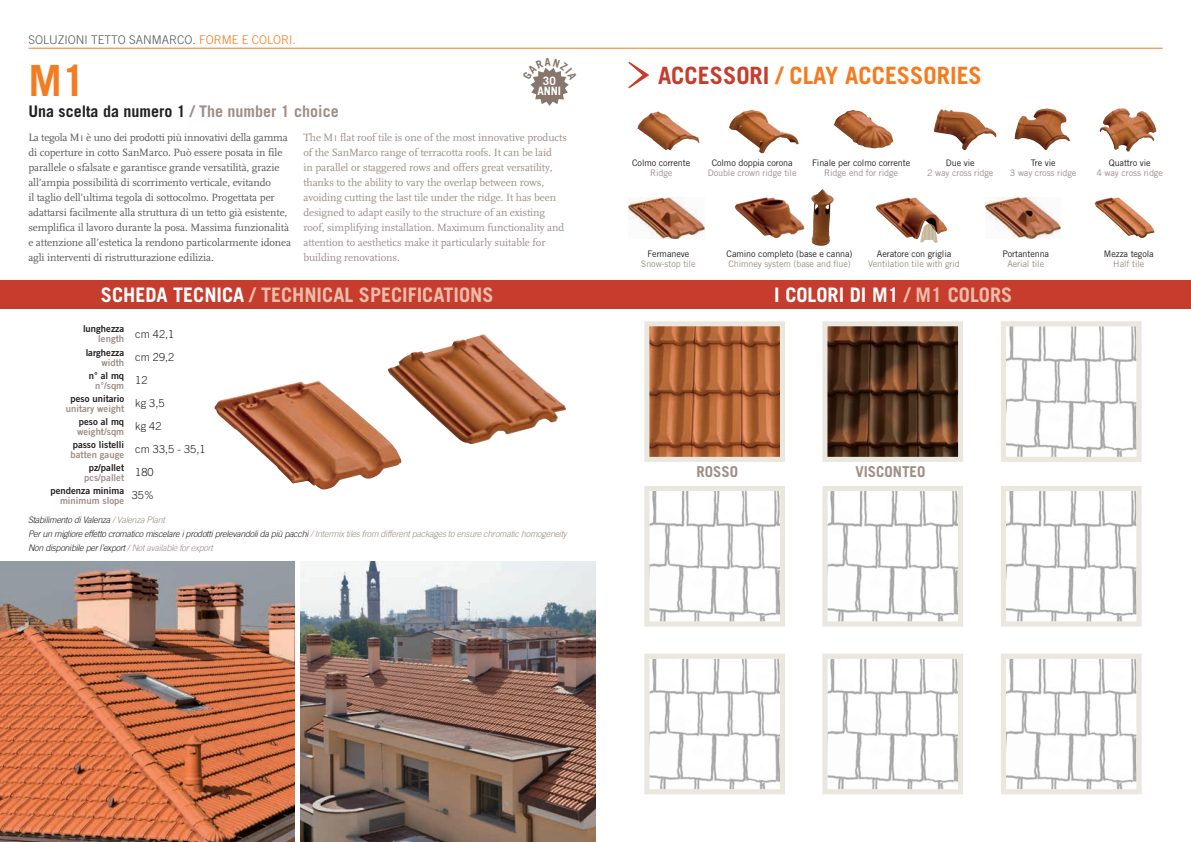
<style>
.page{position:relative;width:1191px;height:842px;background:#fff}
.page>*{position:absolute;margin:0;border:0;box-sizing:border-box;transform-origin:0 0}
.t1{font:61.2px "Mrs Eaves Roman";color:#c63c2d}
.t2{font:700 43px "Trade Gothic";color:#f47b20}
.t3{font:700 23.9px "Trade Gothic";color:#f47b20}
.t4{font:700 20px "Trade Gothic";color:#ecbba9}
.t5{font:700 20px "Trade Gothic";color:#fff}
.t6{font:700 16px "Trade Gothic";color:#231f20}
.t7{font:700 15px "Trade Gothic";color:#9e8e86}
.t8{font:300 12px "Trade Gothic";color:#58595b}
.t9{font:700 11.5px/10.5px "Trade Gothic";color:#fff;text-align:center}
.t10{font:11px/15px "Scala";letter-spacing:-.01em;color:#58595b}
.t11{font:11px/15px "Scala";letter-spacing:-.01em;color:#9e8e86}
.t12{font:300 11px "Trade Gothic";color:#231f20}
.t13{font:9.5px "Trade Gothic Bold Two";color:#231f20}
.t14{font:9.5px "Trade Gothic Bold Two";color:#9e8e86}
.t15{font:italic 300 9px/14px "Trade Gothic";letter-spacing:-.03em;color:#231f20}
.t16{font:9px "Trade Gothic";letter-spacing:-.01em;color:#9e8e86}
.t17{font:9px "Trade Gothic";letter-spacing:-.01em;color:#231f20}
.s1{color:#f47b20}
.s2{color:#9e8e86}
.s3{font-family:"Times";font-size:8.3px}
.s4{color:#c63c2d}
.s5{color:#fff}
.s6{color:#ecbba9}
</style>
<div class="page">
<img style="left:388px;top:334px;width:178px;height:110px">
<img style="left:0;top:561px;width:295px;height:281px">
<img style="left:828px;top:327px;width:129px;height:129px">
<div style="left:822px;top:321px;width:141px;height:141px;border:5px solid #eae7df"></div>
<img style="left:628px;top:197px;width:76px;height:41px">
<img style="left:734px;top:197px;width:70px;height:41px">
<img style="left:985px;top:197px;width:75px;height:41px">
<img style="left:1094px;top:197px;width:60px;height:41px">
<img style="left:214px;top:381px;width:187px;height:109px">
<img style="left:650px;top:327px;width:129px;height:129px">
<div style="left:644px;top:321px;width:141px;height:141px;border:5px solid #eae7df"></div>
<div style="left:0;top:281px;width:1191px;height:28px;background:#c63c2d"></div>
<hr style="left:28px;top:48px;width:1134px;height:1px;background:#f47b20">
<img style="left:878px;top:197px;width:30px;height:8px">
<img style="left:920px;top:224px;width:17px;height:18px">
<img style="left:1007px;top:327px;width:128px;height:129px">
<div style="left:1001px;top:321px;width:140px;height:141px;border:5px solid #eae7df"></div>
<img style="left:1007px;top:492px;width:128px;height:128px">
<div style="left:1001px;top:486px;width:140px;height:140px;border:5px solid #eae7df"></div>
<img style="left:828px;top:492px;width:129px;height:128px">
<div style="left:822px;top:486px;width:141px;height:140px;border:5px solid #eae7df"></div>
<img style="left:650px;top:492px;width:129px;height:128px">
<div style="left:644px;top:486px;width:141px;height:140px;border:5px solid #eae7df"></div>
<img style="left:1007px;top:660px;width:128px;height:128px">
<div style="left:1001px;top:654px;width:140px;height:140px;border:5px solid #eae7df"></div>
<img style="left:828px;top:660px;width:129px;height:128px">
<div style="left:822px;top:654px;width:141px;height:140px;border:5px solid #eae7df"></div>
<img style="left:650px;top:660px;width:129px;height:128px">
<div style="left:644px;top:654px;width:141px;height:140px;border:5px solid #eae7df"></div>
<img style="left:811px;top:189px;width:23px;height:57px">
<img style="left:300px;top:561px;width:295px;height:281px">
<img style="left:637px;top:111px;width:62px;height:39px">
<img style="left:729px;top:109px;width:70px;height:44px">
<img style="left:833px;top:110px;width:60px;height:39px">
<img style="left:934px;top:109px;width:63px;height:41px">
<img style="left:1014px;top:108px;width:56px;height:42px">
<img style="left:1099px;top:108px;width:57px;height:44px">
<svg style="left:530px;top:68px;width:39px;height:38px"></svg>
<p class="t8" style="left:28px;top:33px;width:269px">SOLUZIONI TETTO SANMARCO. <span class="s1">FORME E COLORI.</span></p>
<h2 class="t2" style="left:28px;top:54px;width:59px">M1</h2>
<h3 class="t6" style="left:28px;top:101px;width:312px">Una scelta da numero 1 <span class="s2">/ The number 1 choice</span></h3>
<p class="t10" style="left:28px;top:130px;width:264px">La tegola M<span class="s3">1</span> è uno dei prodotti più innovativi della gamma di coperture in cotto SanMarco. Può essere posata in file parallele o sfalsate e garantisce grande versatilità, grazie all’ampia possibilità di scorrimento verticale, evitando<br>il taglio dell’ultima tegola di sottocolmo. Progettata per adattarsi facilmente alla struttura di un tetto già esistente, semplifica il lavoro durante la posa. Massima funzionalità e attenzione all’estetica la rendono particolarmente idonea agli interventi di ristrutturazione edilizia.</p>
<p class="t11" style="left:303px;top:130px;width:265px">The M<span class="s3">1</span> flat roof tile is one of the most innovative products of the SanMarco range of terracotta roofs. It can be laid<br>in parallel or staggered rows and offers great versatility, thanks to the ability to vary the overlap between rows, avoiding cutting the last tile under the ridge. It has been designed to adapt easily to the structure of an existing roof, simplifying installation. Maximum functionality and attention to aesthetics make it particularly suitable for building renovations.</p>
<p class="t9" style="left:537px;top:75px;width:25px">30<br>ANNI</p>
<h1 class="t1" style="left:624px;top:40px;width:32px">&gt;</h1>
<h3 class="t3" style="left:658px;top:60px;width:325px"><span class="s4">ACCESSORI</span> / CLAY ACCESSORIES</h3>
<p class="t17" style="left:632px;top:158px;width:60px">Colmo corrente</p>
<p class="t16" style="left:650px;top:168px;width:24px">Ridge</p>
<p class="t17" style="left:711px;top:158px;width:82px">Colmo doppia corona</p>
<p class="t16" style="left:708px;top:168px;width:90px">Double crown ridge tile</p>
<p class="t17" style="left:812px;top:158px;width:100px">Finale per colmo corrente</p>
<p class="t16" style="left:824px;top:168px;width:75px">Ridge end for ridge</p>
<p class="t17" style="left:946px;top:158px;width:30px">Due vie</p>
<p class="t16" style="left:927px;top:168px;width:68px">2 way cross ridge</p>
<p class="t17" style="left:1030px;top:158px;width:26px">Tre vie</p>
<p class="t16" style="left:1010px;top:168px;width:68px">3 way cross ridge</p>
<p class="t17" style="left:647px;top:248px;width:43px">Fermaneve</p>
<p class="t16" style="left:641px;top:258px;width:56px">Snow-stop tile</p>
<p class="t17" style="left:726px;top:248px;width:127px">Camino completo (base e canna)</p>
<p class="t16" style="left:728px;top:258px;width:124px">Chimney system (base and flue)</p>
<p class="t17" style="left:877px;top:248px;width:76px">Aeratore con griglia</p>
<p class="t16" style="left:868px;top:258px;width:93px">Ventilation tile with grid</p>
<p class="t17" style="left:1002px;top:248px;width:48px">Portantenna</p>
<p class="t16" style="left:1007px;top:258px;width:38px">Aerial tile</p>
<h3 class="t4" style="left:101px;top:283px;width:394px"><span class="s5">SCHEDA TECNICA</span> / TECHNICAL SPECIFICATIONS</h3>
<h3 class="t5" style="left:774px;top:283px;width:239px">I COLORI DI M1 <span class="s6">/ M1 COLORS</span></h3>
<p class="t13" style="left:83px;top:322px;width:43px">lunghezza</p>
<p class="t14" style="left:98px;top:332px;width:27px">length</p>
<p class="t13" style="left:86px;top:346px;width:40px">larghezza</p>
<p class="t14" style="left:101px;top:356px;width:24px">width</p>
<p class="t13" style="left:89px;top:369px;width:37px">n° al mq</p>
<p class="t14" style="left:95px;top:379px;width:31px">n°/sqm</p>
<p class="t13" style="left:71px;top:392px;width:55px">peso unitario</p>
<p class="t14" style="left:66px;top:402px;width:60px">unitary weight</p>
<p class="t13" style="left:79px;top:415px;width:47px">peso al mq</p>
<p class="t14" style="left:77px;top:425px;width:48px">weight/sqm</p>
<p class="t13" style="left:73px;top:438px;width:53px">passo listelli</p>
<p class="t14" style="left:71px;top:448px;width:55px">batten gauge</p>
<p class="t13" style="left:89px;top:461px;width:37px">pz/pallet</p>
<p class="t14" style="left:84px;top:471px;width:42px">pcs/pallet</p>
<p class="t13" style="left:51px;top:484px;width:75px">pendenza minima</p>
<p class="t14" style="left:60px;top:494px;width:66px">minimum slope</p>
<p class="t12" style="left:135px;top:327px;width:41px">cm 42,1</p>
<p class="t12" style="left:135px;top:350px;width:41px">cm 29,2</p>
<p class="t12" style="left:135px;top:373px;width:14px">12</p>
<p class="t12" style="left:135px;top:396px;width:31px">kg 3,5</p>
<p class="t12" style="left:135px;top:419px;width:28px">kg 42</p>
<p class="t12" style="left:135px;top:442px;width:72px">cm 33,5 - 35,1</p>
<p class="t12" style="left:135px;top:465px;width:20px">180</p>
<p class="t12" style="left:132px;top:488px;width:24px">35%</p>
<p class="t15" style="left:28px;top:513px;width:540px">Stabilimento di Valenza <span class="s2">/ Valenza Plant<br></span>Per un migliore effetto cromatico miscelare i prodotti prelevandoli da più pacchi <span class="s2">/ Intermix tiles from different packages to ensure chromatic homogeneity<br></span>Non disponibile per l’export <span class="s2">/ Not available for export</span></p>
<h3 class="t7" style="left:696px;top:462px;width:43px">ROSSO</h3>
<h3 class="t7" style="left:855px;top:462px;width:72px">VISCONTEO</h3>
<p class="t17" style="left:1108px;top:158px;width:43px">Quattro vie</p>
<p class="t16" style="left:1096px;top:168px;width:68px">4 way cross ridge</p>
<p class="t17" style="left:1104px;top:248px;width:51px">Mezza tegola</p>
<p class="t16" style="left:1113px;top:258px;width:33px">Half tile</p>
</div>
